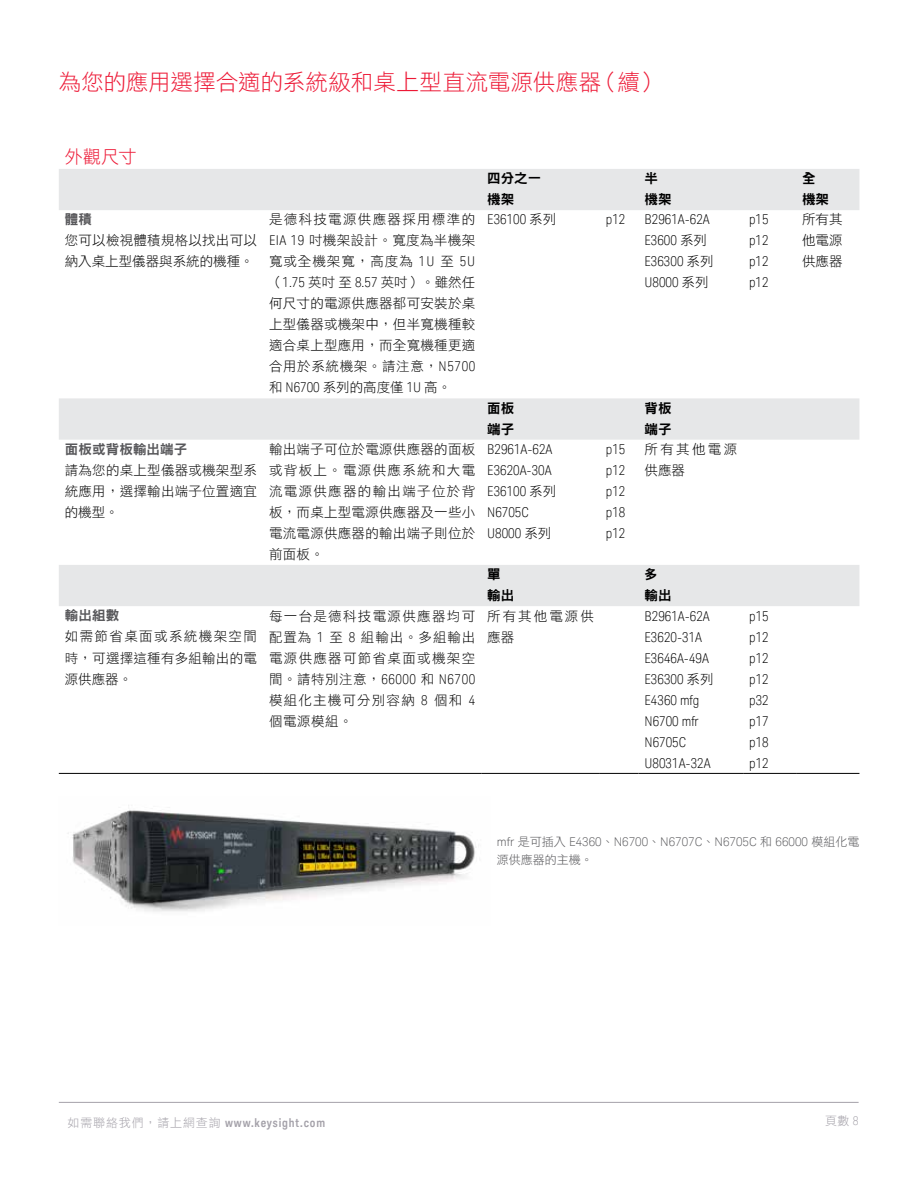
<style>
.page{position:relative;width:918px;height:1188px;background:#fff}
.page>*{position:absolute;margin:0;border:0;box-sizing:border-box;transform-origin:0 0}
.t1{font:22.5px "DF Hei Std W3";letter-spacing:.01em;color:#ed1936}
.t2{font:18px "DF Hei Std W3";color:#ed1936}
.t3{font:13.5px/21px "DF Hei Std W3";letter-spacing:.02em;color:#000;text-align:justify}
.t4{font:300 condensed 13.5px/21px "Keysight Sans";color:#000}
.t5{font:13.5px/21px "DF Hei Std W9";color:#000}
.t6{font:13.5px/21px "DF Hei Std W3";letter-spacing:.09em;color:#000}
.t7{font:300 condensed 13.5px "Keysight Sans";letter-spacing:.04em;color:#000}
.t8{font:13.5px "DF Hei Std W9";letter-spacing:.01em;color:#58585b}
.t9{font:13.5px/21px "DF Hei Std W3";letter-spacing:.17em;color:#000}
.t10{font:13.5px/21px "DF Hei Std W3";letter-spacing:.15em;color:#000}
.t11{font:300 12px "Keysight Sans";color:#58585b}
.t12{font:700 12px "Keysight Sans Condensed";letter-spacing:.07em;color:#a4a1a9}
.t13{font:12px "DF Hei Std W3";color:#58585b}
.t14{font:12px "DF Hei Std W3";color:#a4a1a9}
.s1{font-family:"Keysight Sans";font-weight:300;font-stretch:condensed}
.s2{font-family:"DF Hei Std W3";font-weight:400;font-stretch:normal}
.s3{font-family:"DF Hei Std W3";font-weight:400}
</style>
<div class="page">
<hr style="left:59px;top:1102px;width:800px;height:1px;background:#a4a1a9">
<svg style="left:59px;top:169px;width:800px;height:437px"></svg>
<hr style="left:59px;top:773px;width:204px;height:1px;background:#000">
<hr style="left:263px;top:773px;width:218px;height:1px;background:#000">
<hr style="left:481px;top:773px;width:119px;height:1px;background:#000">
<hr style="left:600px;top:773px;width:39px;height:1px;background:#000">
<hr style="left:639px;top:773px;width:104px;height:1px;background:#000">
<hr style="left:743px;top:773px;width:53px;height:1px;background:#000">
<hr style="left:796px;top:773px;width:63px;height:1px;background:#000">
<img style="left:68px;top:805px;width:408px;height:107px">
<h1 class="t1" style="left:59px;top:70px;width:603px">為您的應用選擇合適的系統級和桌上型直流電源供應器（續）</h1>
<h2 class="t2" style="left:65px;top:147px;width:73px">外觀尺寸</h2>
<p class="t5" style="left:487px;top:167px;width:55px">四分之一機架</p>
<p class="t5" style="left:645px;top:167px;width:28px">半機架</p>
<p class="t5" style="left:802px;top:167px;width:28px">全機架</p>
<p class="t8" style="left:65px;top:212px;width:29px">體積</p>
<p class="t3" style="left:65px;top:230px;width:194px">您可以檢視體積規格以找出可以納入桌上型儀器與系統的機種。</p>
<p class="t3" style="left:269px;top:209px;width:208px">是德科技電源供應器採用標準的<span class="s1">EIA 19</span> 吋機架設計。寬度為半機架寬或全機架寬，高度為 <span class="s1">1U</span> 至 <span class="s1">5U</span>（<span class="s1">1.75</span> 英吋至 <span class="s1">8.57</span> 英吋）。雖然任何尺寸的電源供應器都可安裝於桌上型儀器或機架中，但半寬機種較適合桌上型應用，而全寬機種更適合用於系統機架。請注意，<span class="s1">N5700</span>和 <span class="s1">N6700</span> 系列的高度僅 <span class="s1">1U</span> 高。</p>
<p class="t4" style="left:487px;top:209px;width:70px">E36100 <span class="s2">系列</span></p>
<p class="t4" style="left:606px;top:209px;width:21px">p12</p>
<p class="t4" style="left:645px;top:209px;width:70px">B2961A-62A<br>E3600 <span class="s2">系列<br></span>E36300 <span class="s2">系列<br></span>U8000 <span class="s2">系列</span></p>
<p class="t4" style="left:749px;top:209px;width:21px;text-align:justify">p15 p12 p12 p12</p>
<p class="t3" style="left:802px;top:209px;width:42px">所有其他電源供應器</p>
<p class="t5" style="left:487px;top:397px;width:28px">面板端子</p>
<p class="t5" style="left:645px;top:397px;width:28px">背板端子</p>
<p class="t8" style="left:65px;top:442px;width:124px">面板或背板輸出端子</p>
<p class="t3" style="left:65px;top:459px;width:194px">請為您的桌上型儀器或機架型系統應用，選擇輸出端子位置適宜的機型。</p>
<p class="t3" style="left:269px;top:438px;width:208px">輸出端子可位於電源供應器的面板或背板上。電源供應系統和大電流電源供應器的輸出端子位於背板，而桌上型電源供應器及一些小電流電源供應器的輸出端子則位於前面板。</p>
<p class="t4" style="left:487px;top:439px;width:70px">B2961A-62A<br>E3620A-30A<br>E36100 <span class="s2">系列<br></span>N6705C<br>U8000 <span class="s2">系列</span></p>
<p class="t4" style="left:606px;top:439px;width:21px;text-align:justify">p15 p12 p12 p18 p12</p>
<p class="t9" style="left:645px;top:438px;width:94px">所有其他電源供應器</p>
<p class="t5" style="left:487px;top:564px;width:28px">單輸出</p>
<p class="t5" style="left:645px;top:564px;width:28px">多輸出</p>
<p class="t8" style="left:65px;top:608px;width:56px">輸出組數</p>
<p class="t3" style="left:65px;top:626px;width:194px">如需節省桌面或系統機架空間時，可選擇這種有多組輸出的電源供應器。</p>
<p class="t3" style="left:269px;top:605px;width:208px">每一台是德科技電源供應器均可配置為 <span class="s1">1</span> 至 <span class="s1">8</span> 組輸出。多組輸出電源供應器可節省桌面或機架空</p>
<p class="t7" style="left:269px;top:671px;width:208px"><span class="s2">間。請特別注意，</span>66000 <span class="s2">和</span> N6700</p>
<p class="t6" style="left:269px;top:689px;width:208px">模組化主機可分別容納 <span class="s1">8</span> 個和 <span class="s1">4</span>個電源模組。</p>
<p class="t10" style="left:487px;top:605px;width:108px">所有其他電源供應器</p>
<p class="t4" style="left:645px;top:605px;width:70px">B2961A-62A<br>E3620-31A<br>E3646A-49A<br>E36300 <span class="s2">系列<br></span>E4360 mfg<br>N6700 mfr<br>N6705C<br>U8031A-32A</p>
<p class="t4" style="left:749px;top:605px;width:21px;text-align:justify">p15 p12 p12 p12 p32 p17 p18 p12</p>
<p class="t11" style="left:497px;top:835px;width:364px">mfr <span class="s3">是可插入</span> E4360<span class="s3">、</span>N6700<span class="s3">、</span>N6707C<span class="s3">、</span>N6705C <span class="s3">和</span> 66000 <span class="s3">模組化電</span></p>
<p class="t13" style="left:497px;top:853px;width:97px">源供應器的主機。</p>
<p class="t12" style="left:68px;top:1115px;width:259px"><span class="s3">如需聯絡我們，請上網查詢</span> www.keysight.com</p>
<p class="t14" style="left:825px;top:1114px;width:35px">頁數 <span class="s1">8</span></p>
</div>
